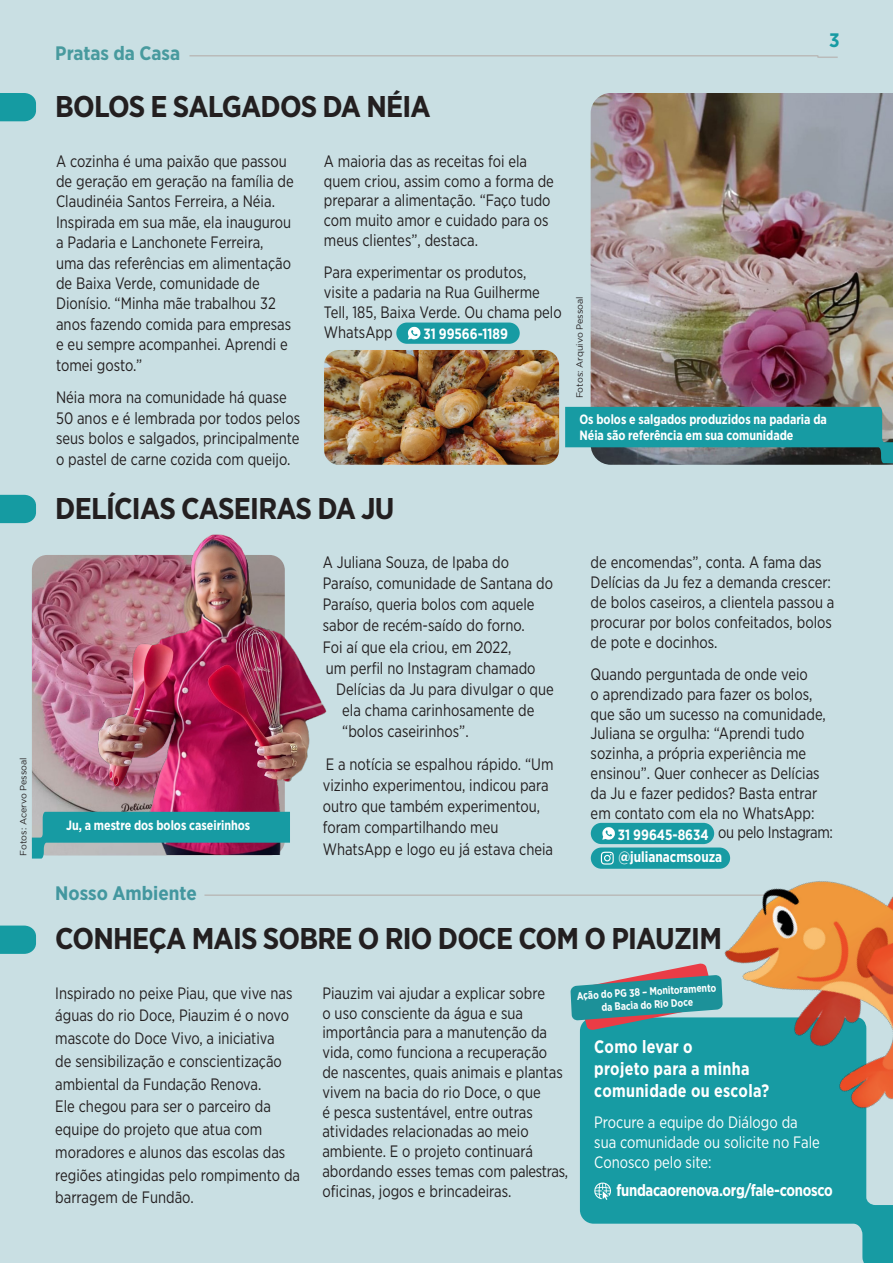
<style>
.page{position:relative;width:893px;height:1263px;background:#c9dfe3}
.page>*{position:absolute;margin:0;border:0;box-sizing:border-box;transform-origin:0 0}
.t1{font:700 30px "Gotham Narrow";letter-spacing:-.025em;color:#231f20}
.t2{font:700 19.5px "Gotham Narrow";color:#43979f}
.t3{font:700 19.5px "Gotham Narrow";color:#489a9e}
.t4{font:700 19.5px "Gotham Narrow";color:#179ba3}
.t5{font:700 18px/21.6px "Gotham Narrow";letter-spacing:.02em;color:#fff;scale:.91 1}
.t6{font:16.5px/19.8px "Gotham Narrow";color:#231f20;scale:.91 1}
.t7{font:16.5px/19.8px "Gotham Narrow";color:#fff;scale:.91 1}
.t8{font:700 16.5px "Gotham Narrow";letter-spacing:-.02em;color:#fff;scale:.91 1}
.t9{font:16.5px "Gotham Narrow";letter-spacing:-.02em;color:#231f20;scale:.91 1}
.t10{font:700 14.85px "Gotham Narrow";color:#fff;scale:.91 1}
.t11{font:700 13.5px/16.2px "Gotham Narrow";color:#fff;scale:.91 1}
.t12{font:700 10.8px/12.9px "Gotham Narrow";color:#fff;text-align:center;scale:.91 1}
.t13{font:9px "Gotham";color:#231f20}
</style>
<div class="page">
<svg style="left:580px;top:1030px;width:313px;height:233px;fill:#179ba3"></svg>
<svg style="left:594px;top:1182px;width:18px;height:18px"></svg>
<svg style="left:0;top:93px;width:36px;height:28px"></svg>
<svg style="left:0;top:495px;width:36px;height:28px"></svg>
<svg style="left:0;top:925px;width:36px;height:29px"></svg>
<svg style="left:189px;top:55px;width:649px;height:3px"></svg>
<svg style="left:204px;top:894px;width:478px;height:2px"></svg>
<div style="left:396px;top:323px;width:124px;height:21px;background:#179ba3;border-radius:11px"></div>
<svg style="left:408px;top:327px;width:13px;height:12px"></svg>
<img style="left:324px;top:350px;width:235px;height:115px">
<img style="left:591px;top:93px;width:302px;height:372px">
<img style="left:32px;top:555px;width:64px;height:257px">
<img style="left:96px;top:534px;width:231px;height:278px">
<svg style="left:32px;top:812px;width:258px;height:46px;background:#47939f"></svg>
<img style="left:682px;top:822px;width:211px;height:326px">
<div style="left:591px;top:823px;width:123px;height:21px;background:#179ba3;border-radius:11px"></div>
<svg style="left:602px;top:827px;width:13px;height:13px"></svg>
<svg style="left:565px;top:407px;width:328px;height:56px;background:#2b8a91"></svg>
<svg style="left:570px;top:963px;width:153px;height:67px"></svg>
<div style="left:591px;top:847px;width:139px;height:22px;background:#179ba3;border-radius:11px"></div>
<svg style="left:601px;top:852px;width:13px;height:12px"></svg>
<p class="t13" style="left:18px;top:856px;width:100px;rotate:-90deg">Fotos: Acervo Pessoal</p>
<p class="t3" style="left:55px;top:41px;width:126px">Pratas da Casa</p>
<h1 class="t1" style="left:55px;top:87px;width:377px">BOLOS E SALGADOS DA NÉIA</h1>
<p class="t6" style="left:56px;top:150px;width:263px;line-height:20.4px">A cozinha é uma paixão que passou de geração em geração na família de<br>Claudinéia Santos Ferreira, a Néia.<br>Inspirada em sua mãe, ela inaugurou a Padaria e Lanchonete Ferreira, uma das referências em alimentação de Baixa Verde, comunidade de<br>Dionísio. “Minha mãe trabalhou 32 anos fazendo comida para empresas e eu sempre acompanhei. Aprendi e tomei gosto.”</p>
<p class="t6" style="left:56px;top:387px;width:270px;line-height:20.4px">Néia mora na comunidade há quase 50 anos e é lembrada por todos pelos seus bolos e salgados, principalmente o pastel de carne cozida com queijo.</p>
<p class="t6" style="left:324px;top:151px;width:254px">A maioria das as receitas foi ela quem criou, assim como a forma de preparar a alimentação. “Faço tudo com muito amor e cuidado para os meus clientes”, destaca.</p>
<p class="t6" style="left:324px;top:262px;width:263px">Para experimentar os produtos, visite a padaria na Rua Guilherme<br>Tell, 185, Baixa Verde. Ou chama pelo<br>WhatsApp</p>
<p class="t10" style="left:423px;top:325px;width:94px">31 99566-1189</p>
<h1 class="t1" style="left:55px;top:489px;width:341px">DELÍCIAS CASEIRAS DA JU</h1>
<p class="t11" style="left:66px;top:817px;width:204px">Ju, a mestre dos bolos caseirinhos</p>
<p class="t2" style="left:55px;top:880px;width:143px">Nosso Ambiente</p>
<p class="t6" style="left:323px;top:552px;width:255px;line-height:21px">A Juliana Souza, de Ipaba do<br>Paraíso, comunidade de Santana do<br>Paraíso, queria bolos com aquele sabor de recém-saído do forno.<br>Foi aí que ela criou, em 2022,<br>um perfil no Instagram chamado</p>
<p class="t6" style="left:342px;top:678px;width:234px;line-height:21px;text-indent:-6px">Delícias da Ju para divulgar o que ela chama carinhosamente de “bolos caseirinhos”.</p>
<p class="t6" style="left:323px;top:754px;width:255px;line-height:21px">E a notícia se espalhou rápido. “Um vizinho experimentou, indicou para outro que também experimentou, foram compartilhando meu<br>WhatsApp e logo eu já estava cheia</p>
<p class="t13" style="left:574px;top:398px;width:103px;rotate:-90deg">Fotos: Arquivo Pessoal</p>
<p class="t4" style="left:829px;top:28px;width:12px">3</p>
<p class="t11" style="left:579px;top:411px;width:273px">Os bolos e salgados produzidos na padaria da<br>Néia são referência em sua comunidade</p>
<p class="t6" style="left:591px;top:552px;width:269px">de encomendas”, conta. A fama das Delícias da Ju fez a demanda crescer: de bolos caseiros, a clientela passou a procurar por bolos confeitados, bolos de pote e docinhos.</p>
<p class="t6" style="left:591px;top:664px;width:240px">Quando perguntada de onde veio</p>
<p class="t6" style="left:591px;top:684px;width:245px">o aprendizado para fazer os bolos,</p>
<p class="t6" style="left:591px;top:703px;width:260px">que são um sucesso na comunidade,</p>
<p class="t6" style="left:591px;top:723px;width:236px">Juliana se orgulha: “Aprendi tudo</p>
<p class="t6" style="left:591px;top:743px;width:238px">sozinha, a própria experiência me</p>
<p class="t6" style="left:591px;top:763px;width:253px">ensinou”. Quer conhecer as Delícias</p>
<p class="t6" style="left:591px;top:783px;width:251px">da Ju e fazer pedidos? Basta entrar</p>
<p class="t6" style="left:591px;top:802px;width:247px">em contato com ela no WhatsApp:</p>
<p class="t9" style="left:718px;top:822px;width:128px">ou pelo Instagram:</p>
<p class="t10" style="left:618px;top:825px;width:101px">31 99645-8634</p>
<p class="t10" style="left:618px;top:847px;width:116px">@julianacmsouza</p>
<h1 class="t1" style="left:55px;top:919px;width:668px">CONHEÇA MAIS SOBRE O RIO DOCE COM O PIAUZIM</h1>
<p class="t6" style="left:55px;top:981px;width:271px;line-height:22.8px">Inspirado no peixe Piau, que vive nas águas do rio Doce, Piauzim é o novo mascote do Doce Vivo, a iniciativa<br>de sensibilização e conscientização ambiental da Fundação Renova.<br>Ele chegou para ser o parceiro da equipe do projeto que atua com moradores e alunos das escolas das regiões atingidas pelo rompimento da barragem de Fundão.</p>
<p class="t6" style="left:322px;top:983px;width:271px">Piauzim vai ajudar a explicar sobre<br>o uso consciente da água e sua importância para a manutenção da vida, como funciona a recuperação<br>de nascentes, quais animais e plantas vivem na bacia do rio Doce, o que<br>é pesca sustentável, entre outras atividades relacionadas ao meio ambiente. E o projeto continuará abordando esses temas com palestras, oficinas, jogos e brincadeiras.</p>
<p class="t12" style="left:576px;top:990px;width:155px;rotate:-4deg">Ação do PG 38 – Monitoramento da Bacia do Rio Doce</p>
<p class="t5" style="left:594px;top:1036px;width:194px">Como levar o<br>projeto para a minha comunidade ou escola?</p>
<p class="t7" style="left:594px;top:1112px;width:249px">Procure a equipe do Diálogo da sua comunidade ou solicite no Fale<br>Conosco pelo site:</p>
<p class="t8" style="left:616px;top:1179px;width:239px">fundacaorenova.org/fale-conosco</p>
</div>
